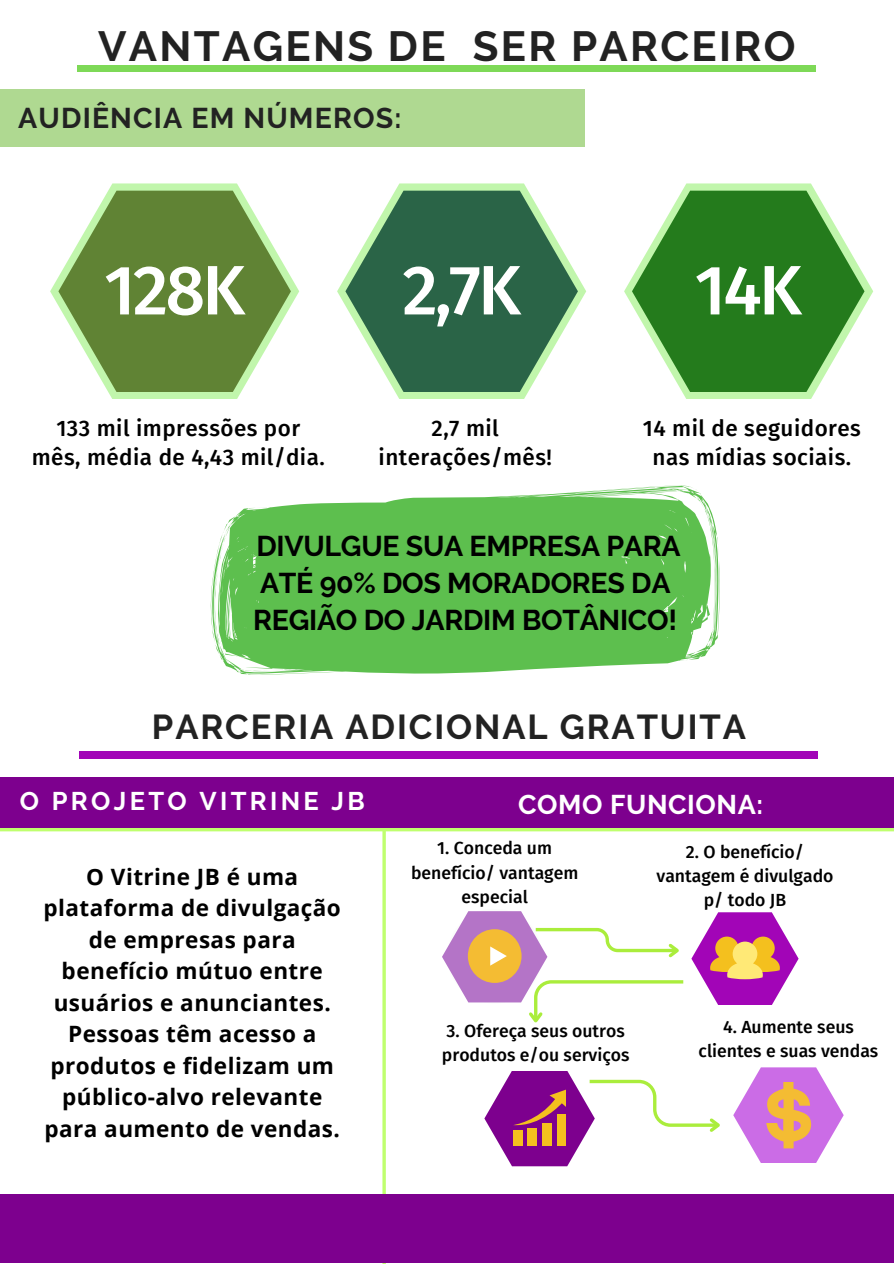
<style>
.page{position:relative;width:894px;height:1264px;background:#fff}
.page>*{position:absolute;margin:0;border:0;box-sizing:border-box;transform-origin:0 0}
.t1{font:500 69.9px "Fira Sans";letter-spacing:-.04em;color:#fff}
.t2{font:700 42px "Raleway";letter-spacing:.055em;color:#222}
.t3{font:700 34.5px "Raleway";letter-spacing:.055em;color:#222}
.t4{font:700 28.5px/37.2px "Raleway";letter-spacing:-.01em;color:#000}
.t5{font:700 28.5px "Raleway";letter-spacing:.04em;color:#222}
.t6{font:700 27px "Raleway";letter-spacing:.02em;color:#fff}
.t7{font:700 25.5px "Raleway";letter-spacing:.13em;color:#fff}
.t8{font:700 22.5px/31.5px "Open Sans";letter-spacing:.02em;color:#000;text-align:center}
.t9{font:500 22.35px/29.8px "Fira Sans";letter-spacing:.02em;color:#000;text-align:center}
.t10{font:500 17.55px/24.2px "Fira Sans";color:#000;text-align:center}
</style>
<div class="page">
<div style="left:78px;top:65px;width:737px;height:6px;background:#7ed957"></div>
<div style="left:0;top:89px;width:585px;height:58px;background:#afd991"></div>
<svg style="left:50px;top:183px;width:249px;height:216px"></svg>
<svg style="left:58px;top:191px;width:233px;height:201px;fill:#608334"></svg>
<svg style="left:337px;top:183px;width:249px;height:216px"></svg>
<svg style="left:345px;top:191px;width:232px;height:201px;fill:#2a6447"></svg>
<svg style="left:624px;top:183px;width:249px;height:216px"></svg>
<svg style="left:631px;top:191px;width:233px;height:201px;fill:#247b1c"></svg>
<svg style="left:211px;top:485px;width:508px;height:190px;background:#77c96a"></svg>
<div style="left:0;top:777px;width:893px;height:52px;background:#7d008e"></div>
<hr style="left:0;top:828px;width:893px;height:3px;background:#bfff6e">
<svg style="left:733px;top:1067px;width:110px;height:95px"></svg>
<svg style="left:442px;top:911px;width:356px;height:112px"></svg>
<svg style="left:484px;top:1071px;width:236px;height:95px"></svg>
<svg style="left:382px;top:831px;width:4px;height:363px"></svg>
<div style="left:0;top:1194px;width:893px;height:69px;background:#7d008e"></div>
<div style="left:80px;top:752px;width:737px;height:6px;background:#a205b7"></div>
<h2 class="t2" style="left:98px;top:21px;width:698px">VANTAGENS DE SER PARCEIRO</h2>
<h4 class="t5" style="left:18px;top:101px;width:384px">AUDIÊNCIA EM NÚMEROS:</h4>
<h1 class="t1" style="left:104px;top:249px;width:143px">128K</h1>
<h1 class="t1" style="left:402px;top:249px;width:120px">2,7K</h1>
<h1 class="t1" style="left:694px;top:249px;width:109px">14K</h1>
<h6 class="t9" style="left:32px;top:413px;width:294px">133 mil impressões por mês, média de 4,43 mil/dia.</h6>
<h6 class="t9" style="left:378px;top:413px;width:175px">2,7 mil interações/mês!</h6>
<h6 class="t9" style="left:642px;top:413px;width:219px">14 mil de seguidores nas mídias sociais.</h6>
<p class="t4" style="left:253px;top:527px;width:429px">DIVULGUE SUA EMPRESA PARA<br>ATÉ 90% DOS MORADORES DA<br>REGIÃO DO JARDIM BOTÂNICO!</p>
<p class="t3" style="left:152px;top:706px;width:595px">PARCERIA ADICIONAL GRATUITA</p>
<h3 class="t7" style="left:20px;top:785px;width:346px">O PROJETO VITRINE JB</h3>
<h5 class="t6" style="left:518px;top:788px;width:246px">COMO FUNCIONA:</h5>
<h4 class="t8" style="left:44px;top:860px;width:299px">O Vitrine JB é uma plataforma de divulgação de empresas para benefício mútuo entre usuários e anunciantes.<br>Pessoas têm acesso a produtos e fidelizam um público-alvo relevante para aumento de vendas.</h4>
<p class="t10" style="left:411px;top:836px;width:169px">1. Conceda um benefício/ vantagem especial</p>
<p class="t10" style="left:656px;top:840px;width:178px">2. O benefício/ vantagem é divulgado p/ todo JB</p>
<h4 class="t10" style="left:442px;top:1019px;width:189px;text-align:left">3. Ofereça seus outros produtos e/ou serviços</h4>
<p class="t10" style="left:698px;top:1014px;width:181px">4. Aumente seus clientes e suas vendas</p>
</div>
